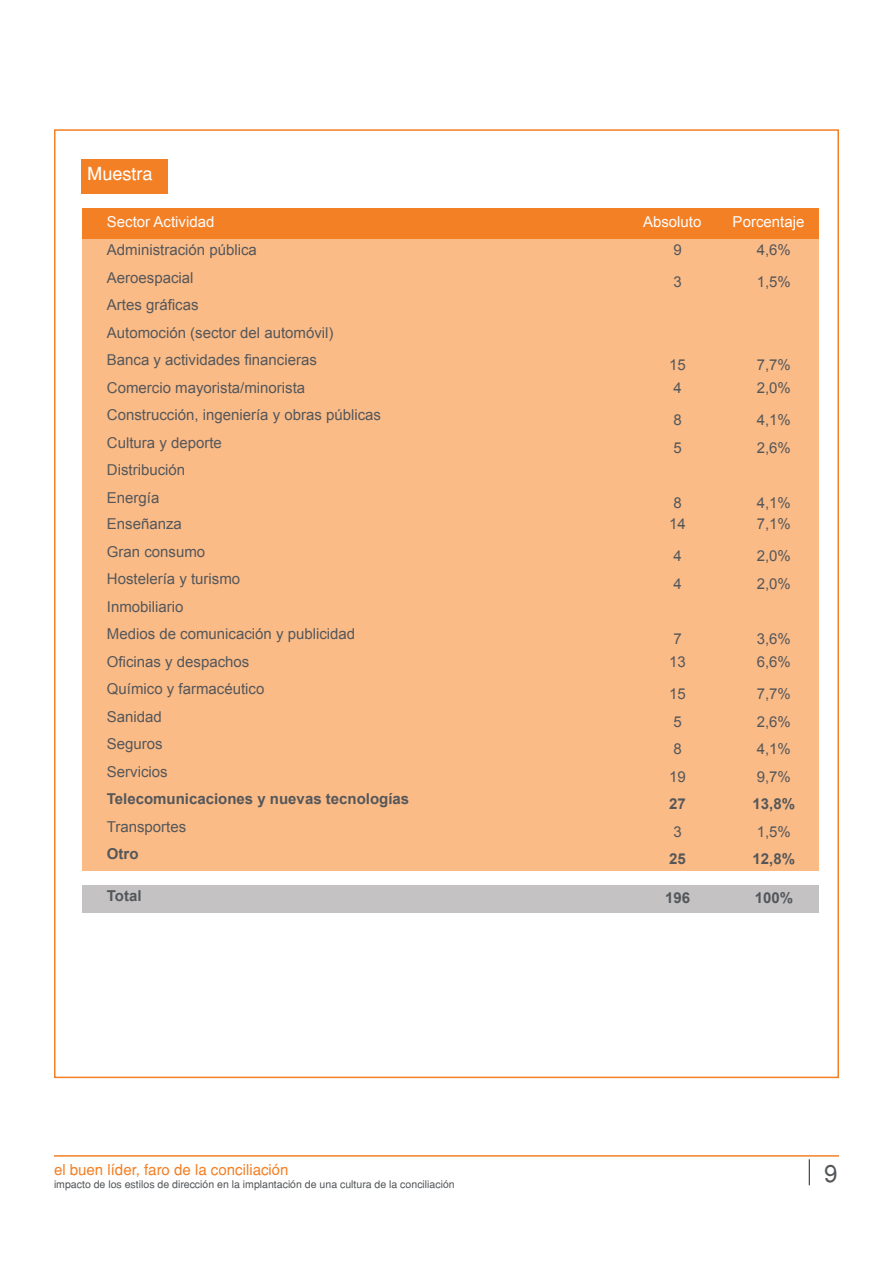
<style>
.page{position:relative;width:893px;height:1263px;background:#fff}
.page>*{position:absolute;margin:0;border:0;box-sizing:border-box;transform-origin:0 0}
.t1{font:24px "Helvetica";color:#54575a}
.t2{font:18px "Helvetica";color:#fff}
.t3{font:15px "Arial";color:#54575a}
.t4{font:700 15px "Arial";color:#54575a}
.t5{font:15px "Arial";color:#fdfdfd}
.t6{font:15px "Helvetica";color:#f48026}
.t7{font:10.5px "Helvetica";color:#54575a}
</style>
<div class="page">
<svg style="left:809px;top:1159px;width:1px;height:26px"></svg>
<hr style="left:54px;top:1155px;width:785px;height:2px;background:#f48026">
<div style="left:81px;top:159px;width:87px;height:34px;background:#f48026"></div>
<div style="left:82px;top:239px;width:737px;height:28px;background:#fbbb87"></div>
<div style="left:82px;top:513px;width:737px;height:28px;background:#fbbb87"></div>
<div style="left:82px;top:377px;width:737px;height:28px;background:#fbbb87"></div>
<div style="left:82px;top:651px;width:737px;height:28px;background:#fbbb87"></div>
<div style="left:82px;top:267px;width:737px;height:27px;background:#fbbb87"></div>
<div style="left:82px;top:541px;width:737px;height:27px;background:#fbbb87"></div>
<div style="left:82px;top:405px;width:737px;height:27px;background:#fbbb87"></div>
<div style="left:82px;top:679px;width:737px;height:27px;background:#fbbb87"></div>
<div style="left:82px;top:294px;width:737px;height:28px;background:#fbbb87"></div>
<div style="left:82px;top:568px;width:737px;height:28px;background:#fbbb87"></div>
<div style="left:82px;top:432px;width:737px;height:28px;background:#fbbb87"></div>
<div style="left:82px;top:706px;width:737px;height:28px;background:#fbbb87"></div>
<div style="left:82px;top:788px;width:737px;height:28px;background:#fbbb87"></div>
<div style="left:82px;top:322px;width:737px;height:27px;background:#fbbb87"></div>
<div style="left:82px;top:596px;width:737px;height:27px;background:#fbbb87"></div>
<div style="left:82px;top:460px;width:737px;height:27px;background:#fbbb87"></div>
<div style="left:82px;top:734px;width:737px;height:27px;background:#fbbb87"></div>
<div style="left:82px;top:816px;width:737px;height:27px;background:#fbbb87"></div>
<div style="left:82px;top:349px;width:737px;height:28px;background:#fbbb87"></div>
<div style="left:82px;top:623px;width:737px;height:28px;background:#fbbb87"></div>
<div style="left:82px;top:487px;width:737px;height:27px;background:#fbbb87"></div>
<div style="left:82px;top:761px;width:737px;height:27px;background:#fbbb87"></div>
<div style="left:82px;top:843px;width:737px;height:28px;background:#fbbb87"></div>
<div style="left:82px;top:885px;width:737px;height:28px;background:#c4c2c3"></div>
<div style="left:82px;top:209px;width:737px;height:30px;background:#f48026"></div>
<p class="t2" style="left:87px;top:163px;width:67px">Muestra</p>
<p class="t5" style="left:107px;top:212px;width:109px">Sector Actividad</p>
<p class="t5" style="left:643px;top:212px;width:60px">Absoluto</p>
<p class="t5" style="left:733px;top:212px;width:73px">Porcentaje</p>
<p class="t3" style="left:107px;top:240px;width:152px">Administración pública</p>
<p class="t3" style="left:757px;top:240px;width:36px">4,6%</p>
<p class="t3" style="left:673px;top:240px;width:10px">9</p>
<p class="t3" style="left:107px;top:267px;width:88px">Aeroespacial</p>
<p class="t3" style="left:673px;top:272px;width:10px">3</p>
<p class="t3" style="left:757px;top:272px;width:36px">1,5%</p>
<p class="t3" style="left:107px;top:295px;width:93px">Artes gráficas</p>
<p class="t3" style="left:107px;top:322px;width:228px">Automoción (sector del automóvil)</p>
<p class="t3" style="left:107px;top:350px;width:212px">Banca y actividades financieras</p>
<p class="t3" style="left:669px;top:355px;width:18px">15</p>
<p class="t3" style="left:757px;top:355px;width:36px">7,7%</p>
<p class="t3" style="left:107px;top:378px;width:200px">Comercio mayorista/minorista</p>
<p class="t3" style="left:673px;top:378px;width:10px">4</p>
<p class="t3" style="left:757px;top:378px;width:36px">2,0%</p>
<p class="t3" style="left:107px;top:405px;width:276px">Construcción, ingeniería y obras públicas</p>
<p class="t3" style="left:673px;top:410px;width:10px">8</p>
<p class="t3" style="left:757px;top:410px;width:36px">4,1%</p>
<p class="t3" style="left:107px;top:433px;width:117px">Cultura y deporte</p>
<p class="t3" style="left:673px;top:438px;width:10px">5</p>
<p class="t3" style="left:757px;top:438px;width:36px">2,6%</p>
<p class="t3" style="left:107px;top:460px;width:80px">Distribución</p>
<p class="t3" style="left:107px;top:488px;width:54px">Energía</p>
<p class="t3" style="left:673px;top:493px;width:10px">8</p>
<p class="t3" style="left:757px;top:493px;width:36px">4,1%</p>
<p class="t3" style="left:107px;top:514px;width:77px">Enseñanza</p>
<p class="t3" style="left:669px;top:514px;width:18px">14</p>
<p class="t3" style="left:757px;top:514px;width:36px">7,1%</p>
<p class="t3" style="left:107px;top:541px;width:100px">Gran consumo</p>
<p class="t3" style="left:673px;top:546px;width:10px">4</p>
<p class="t3" style="left:757px;top:546px;width:36px">2,0%</p>
<p class="t3" style="left:107px;top:569px;width:135px">Hostelería y turismo</p>
<p class="t3" style="left:673px;top:574px;width:10px">4</p>
<p class="t3" style="left:757px;top:574px;width:36px">2,0%</p>
<p class="t3" style="left:107px;top:596px;width:78px">Inmobiliario</p>
<p class="t3" style="left:107px;top:624px;width:250px">Medios de comunicación y publicidad</p>
<p class="t3" style="left:673px;top:629px;width:10px">7</p>
<p class="t3" style="left:757px;top:629px;width:36px">3,6%</p>
<p class="t3" style="left:107px;top:652px;width:144px">Oficinas y despachos</p>
<p class="t3" style="left:669px;top:652px;width:18px">13</p>
<p class="t3" style="left:757px;top:652px;width:36px">6,6%</p>
<p class="t3" style="left:107px;top:679px;width:159px">Químico y farmacéutico</p>
<p class="t3" style="left:669px;top:684px;width:18px">15</p>
<p class="t3" style="left:757px;top:684px;width:36px">7,7%</p>
<p class="t3" style="left:107px;top:707px;width:57px">Sanidad</p>
<p class="t3" style="left:673px;top:712px;width:10px">5</p>
<p class="t3" style="left:757px;top:712px;width:36px">2,6%</p>
<p class="t3" style="left:107px;top:734px;width:57px">Seguros</p>
<p class="t3" style="left:673px;top:739px;width:10px">8</p>
<p class="t3" style="left:757px;top:739px;width:36px">4,1%</p>
<p class="t3" style="left:107px;top:762px;width:62px">Servicios</p>
<p class="t3" style="left:669px;top:766px;width:18px">19</p>
<p class="t3" style="left:757px;top:766px;width:36px">9,7%</p>
<p class="t4" style="left:107px;top:789px;width:304px">Telecomunicaciones y nuevas tecnologías</p>
<p class="t4" style="left:669px;top:794px;width:18px">27</p>
<p class="t4" style="left:753px;top:794px;width:44px">13,8%</p>
<p class="t3" style="left:107px;top:817px;width:81px">Transportes</p>
<p class="t3" style="left:673px;top:821px;width:10px">3</p>
<p class="t3" style="left:757px;top:821px;width:36px">1,5%</p>
<p class="t4" style="left:107px;top:844px;width:33px">Otro</p>
<p class="t4" style="left:107px;top:886px;width:36px">Total</p>
<p class="t4" style="left:669px;top:849px;width:18px">25</p>
<p class="t4" style="left:665px;top:888px;width:27px">196</p>
<p class="t4" style="left:753px;top:849px;width:44px">12,8%</p>
<p class="t4" style="left:755px;top:888px;width:40px">100%</p>
<p class="t6" style="left:54px;top:1161px;width:236px">el buen líder, faro de la conciliación</p>
<p class="t7" style="left:54px;top:1178px;width:402px">impacto de los estilos de dirección en la implantación de una cultura de la conciliación</p>
<h1 class="t1" style="left:824px;top:1159px;width:15px">9</h1>
</div>
